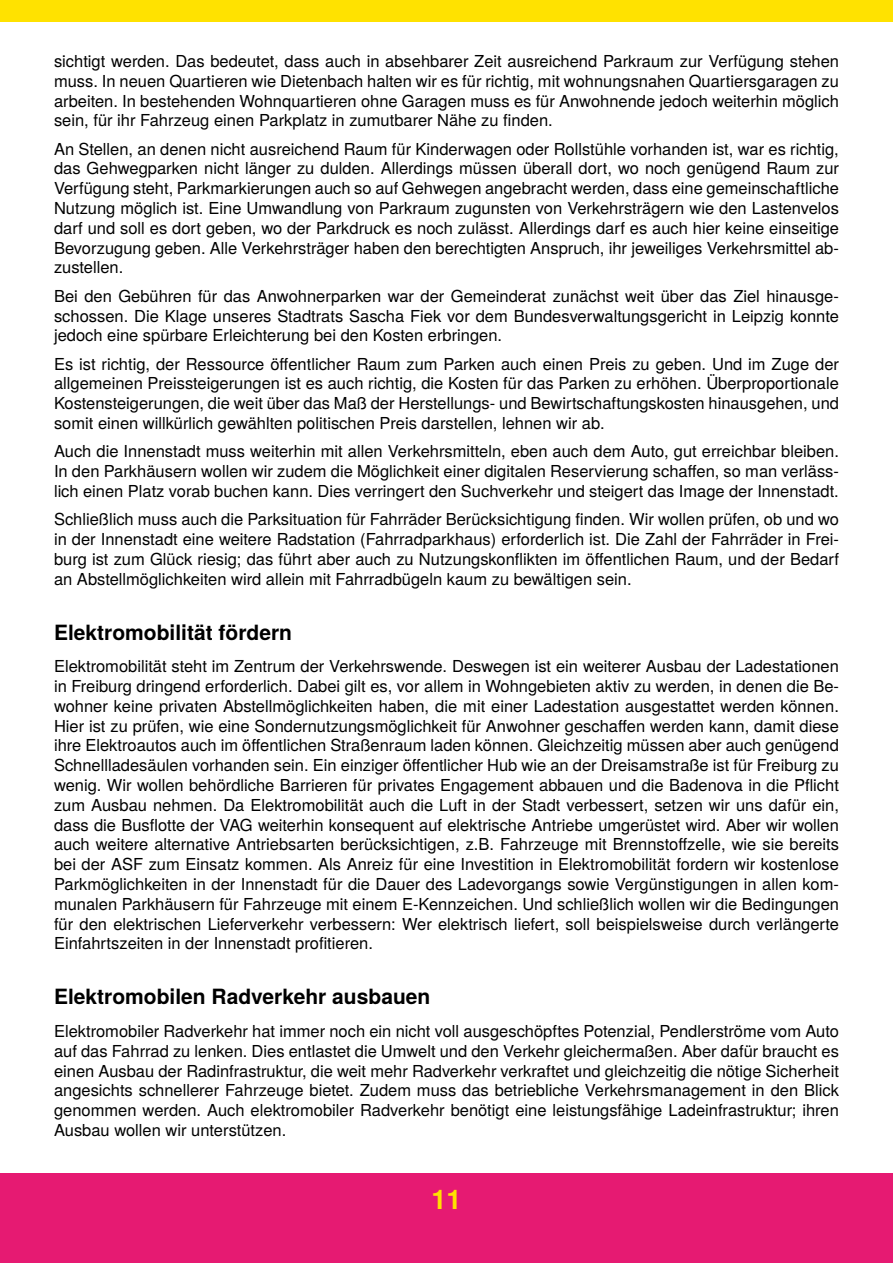
<style>
.page{position:relative;width:893px;height:1263px;background:#fff}
.page>*{position:absolute;margin:0;border:0;box-sizing:border-box;transform-origin:0 0}
.t1{font:700 27px "Te X Gyre Heros";color:#ffe200}
.t2{font:700 21px "Te X Gyre Heros";color:#000}
.t3{font:16.5px/19.8px "Te X Gyre Heros";color:#000;text-align:justify}
</style>
<div class="page">
<div style="left:0;top:1174px;width:893px;height:89px;background:#e61a72"></div>
<div style="left:0;top:0;width:893px;height:21px;background:#ffe200"></div>
<p class="t3" style="left:54px;top:50px;width:786px">sichtigt werden. Das bedeutet, dass auch in absehbarer Zeit ausreichend Parkraum zur Verfügung stehen muss. In neuen Quartieren wie Dietenbach halten wir es für richtig, mit wohnungsnahen Quartiersgaragen zu arbeiten. In bestehenden Wohnquartieren ohne Garagen muss es für Anwohnende jedoch weiterhin möglich sein, für ihr Fahrzeug einen Parkplatz in zumutbarer Nähe zu finden.</p>
<p class="t3" style="left:54px;top:138px;width:787px">An Stellen, an denen nicht ausreichend Raum für Kinderwagen oder Rollstühle vorhanden ist, war es richtig, das Gehwegparken nicht länger zu dulden. Allerdings müssen überall dort, wo noch genügend Raum zur Verfügung steht, Parkmarkierungen auch so auf Gehwegen angebracht werden, dass eine gemeinschaftliche Nutzung möglich ist. Eine Umwandlung von Parkraum zugunsten von Verkehrsträgern wie den Lastenvelos darf und soll es dort geben, wo der Parkdruck es noch zulässt. Allerdings darf es auch hier keine einseitige Bevorzugung geben. Alle Verkehrsträger haben den berechtigten Anspruch, ihr jeweiliges Verkehrsmittel ab&shy;zustellen.</p>
<p class="t3" style="left:54px;top:285px;width:786px">Bei den Gebühren für das Anwohnerparken war der Gemeinderat zunächst weit über das Ziel hinausge&shy;schossen. Die Klage unseres Stadtrats Sascha Fiek vor dem Bundesverwaltungsgericht in Leipzig konnte jedoch eine spürbare Erleichterung bei den Kosten erbringen.</p>
<p class="t3" style="left:54px;top:353px;width:786px">Es ist richtig, der Ressource öffentlicher Raum zum Parken auch einen Preis zu geben. Und im Zuge der allgemeinen Preissteigerungen ist es auch richtig, die Kosten für das Parken zu erhöhen. Überproportionale Kostensteigerungen, die weit über das Maß der Herstellungs- und Bewirtschaftungskosten hinausgehen, und somit einen willkürlich gewählten politischen Preis darstellen, lehnen wir ab.</p>
<p class="t3" style="left:54px;top:440px;width:786px">Auch die Innenstadt muss weiterhin mit allen Verkehrsmitteln, eben auch dem Auto, gut erreichbar bleiben.<br>In den Parkhäusern wollen wir zudem die Möglichkeit einer digitalen Reservierung schaffen, so man verläss&shy;lich einen Platz vorab buchen kann. Dies verringert den Suchverkehr und steigert das Image der Innenstadt.</p>
<p class="t3" style="left:54px;top:508px;width:786px">Schließlich muss auch die Parksituation für Fahrräder Berücksichtigung finden. Wir wollen prüfen, ob und wo in der Innenstadt eine weitere Radstation (Fahrradparkhaus) erforderlich ist. Die Zahl der Fahrräder in Frei&shy;burg ist zum Glück riesig; das führt aber auch zu Nutzungskonflikten im öffentlichen Raum, und der Bedarf an Abstellmöglichkeiten wird allein mit Fahrradbügeln kaum zu bewältigen sein.</p>
<p class="t2" style="left:54px;top:616px;width:240px">Elektromobilität fördern</p>
<p class="t3" style="left:54px;top:655px;width:787px">Elektromobilität steht im Zentrum der Verkehrswende. Deswegen ist ein weiterer Ausbau der Ladestationen in Freiburg dringend erforderlich. Dabei gilt es, vor allem in Wohngebieten aktiv zu werden, in denen die Be&shy;wohner keine privaten Abstellmöglichkeiten haben, die mit einer Ladestation ausgestattet werden können.<br>Hier ist zu prüfen, wie eine Sondernutzungsmöglichkeit für Anwohner geschaffen werden kann, damit diese ihre Elektroautos auch im öffentlichen Straßenraum laden können. Gleichzeitig müssen aber auch genügend Schnellladesäulen vorhanden sein. Ein einziger öffentlicher Hub wie an der Dreisamstraße ist für Freiburg zu wenig. Wir wollen behördliche Barrieren für privates Engagement abbauen und die Badenova in die Pflicht zum Ausbau nehmen. Da Elektromobilität auch die Luft in der Stadt verbessert, setzen wir uns dafür ein, dass die Busflotte der VAG weiterhin konsequent auf elektrische Antriebe umgerüstet wird. Aber wir wollen auch weitere alternative Antriebsarten berücksichtigen, z.B. Fahrzeuge mit Brennstoffzelle, wie sie bereits bei der ASF zum Einsatz kommen. Als Anreiz für eine Investition in Elektromobilität fordern wir kostenlose Parkmöglichkeiten in der Innenstadt für die Dauer des Ladevorgangs sowie Vergünstigungen in allen kom&shy;munalen Parkhäusern für Fahrzeuge mit einem E-Kennzeichen. Und schließlich wollen wir die Bedingungen für den elektrischen Lieferverkehr verbessern: Wer elektrisch liefert, soll beispielsweise durch verlängerte Einfahrtszeiten in der Innenstadt profitieren.</p>
<p class="t2" style="left:54px;top:981px;width:378px">Elektromobilen Radverkehr ausbauen</p>
<p class="t3" style="left:54px;top:1020px;width:787px">Elektromobiler Radverkehr hat immer noch ein nicht voll ausgeschöpftes Potenzial, Pendlerströme vom Auto auf das Fahrrad zu lenken. Dies entlastet die Umwelt und den Verkehr gleichermaßen. Aber dafür braucht es einen Ausbau der Radinfrastruktur, die weit mehr Radverkehr verkraftet und gleichzeitig die nötige Sicherheit angesichts schnellerer Fahrzeuge bietet. Zudem muss das betriebliche Verkehrsmanagement in den Blick genommen werden. Auch elektromobiler Radverkehr benötigt eine leistungsfähige Ladeinfrastruktur; ihren Ausbau wollen wir unterstützen.</p>
<h1 class="t1" style="left:431px;top:1178px;width:32px">11</h1>
</div>
